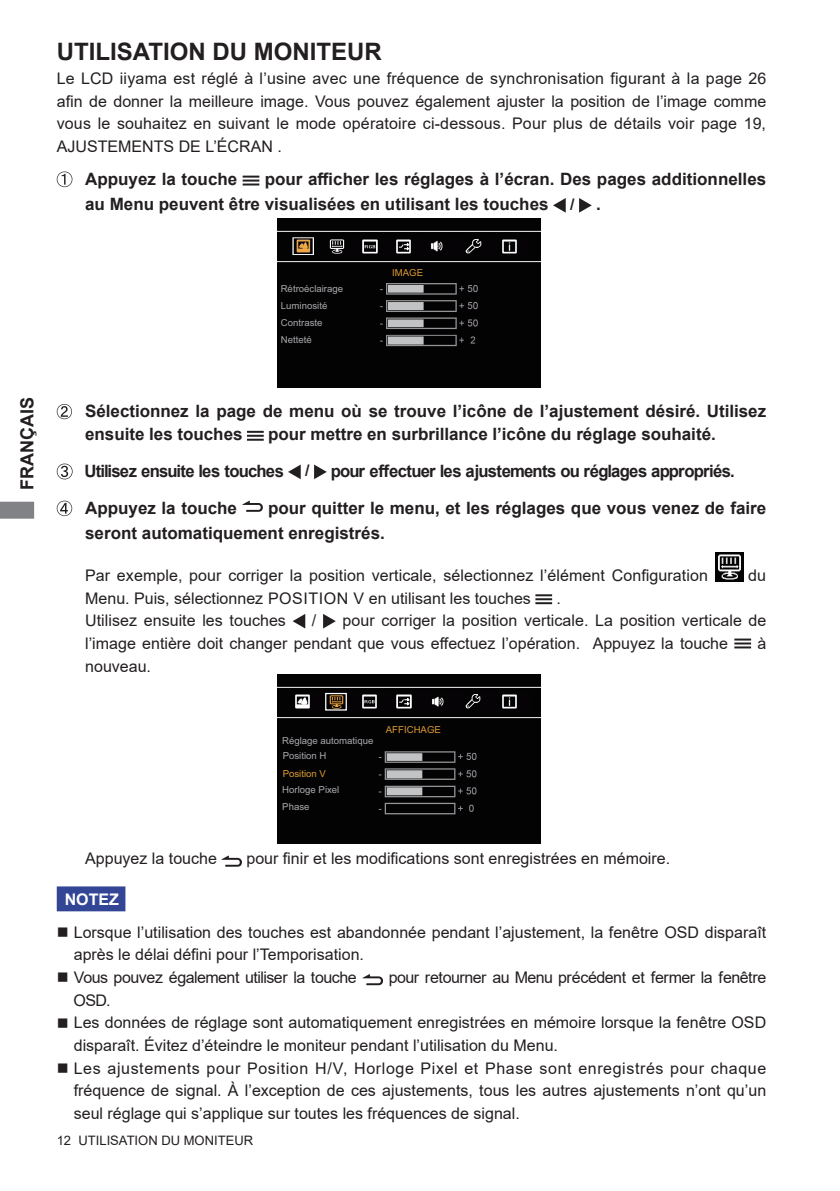
<style>
.page{position:relative;width:840px;height:1191px;background:#fff}
.page>*{position:absolute;margin:0;border:0;box-sizing:border-box;transform-origin:0 0}
.t1{font:700 24px "Arial";color:#231f20}
.t2{font:700 18px "Arial";color:#231f20}
.t3{font:700 17px/25.6px "Arial";color:#231f20}
.t4{font:700 17px "Arial";letter-spacing:-.045em;color:#231f20}
.t5{font:16px/22.6px "Arial";color:#231f20}
.t6{font:16px "Arial";letter-spacing:-.035em;color:#231f20}
.t7{font:700 16px "Arial";color:#fff}
.t8{font:700 16px "Arial";color:#231f20}
.t9{font:13px "Arial";color:#231f20}
.t10{font:9.6px/17px "Arial";color:#a8a9ad}
.t11{font:9.6px "Arial";color:#dc9932}
.s1{font-size:16px}
</style>
<div class="page">
<svg style="left:0;top:502px;width:34px;height:16px"></svg>
<svg style="left:57px;top:171px;width:15px;height:16px"></svg>
<svg style="left:242px;top:176px;width:17px;height:9px"></svg>
<svg style="left:553px;top:198px;width:12px;height:15px"></svg>
<svg style="left:579px;top:198px;width:12px;height:15px"></svg>
<svg style="left:57px;top:404px;width:15px;height:15px"></svg>
<svg style="left:247px;top:431px;width:16px;height:10px"></svg>
<svg style="left:57px;top:463px;width:15px;height:16px"></svg>
<svg style="left:288px;top:465px;width:12px;height:14px"></svg>
<svg style="left:314px;top:464px;width:12px;height:15px"></svg>
<svg style="left:57px;top:500px;width:15px;height:16px"></svg>
<svg style="left:242px;top:500px;width:21px;height:12px"></svg>
<svg style="left:362px;top:974px;width:21px;height:11px"></svg>
<svg style="left:535px;top:594px;width:17px;height:10px"></svg>
<svg style="left:292px;top:614px;width:13px;height:14px"></svg>
<svg style="left:323px;top:614px;width:12px;height:14px"></svg>
<svg style="left:734px;top:638px;width:16px;height:10px"></svg>
<svg style="left:221px;top:855px;width:21px;height:11px"></svg>
<div style="left:57px;top:886px;width:68px;height:25px;background:#334595;border:2px solid #334595"></div>
<img style="left:715px;top:552px;width:28px;height:29px">
<img style="left:277px;top:219px;width:263px;height:169px">
<div style="left:334px;top:238px;width:194px;height:18px;background:#050306"></div>
<img style="left:329px;top:238px;width:16px;height:16px">
<img style="left:362px;top:239px;width:16px;height:15px">
<img style="left:396px;top:239px;width:15px;height:15px">
<svg style="left:398px;top:243px;width:11px;height:7px"></svg>
<img style="left:502px;top:239px;width:15px;height:15px">
<img style="left:465px;top:239px;width:16px;height:15px">
<svg style="left:431px;top:240px;width:11px;height:12px"></svg>
<img style="left:277px;top:674px;width:263px;height:169px">
<div style="left:294px;top:692px;width:235px;height:21px;background:#050306"></div>
<img style="left:362px;top:694px;width:15px;height:15px">
<img style="left:396px;top:694px;width:16px;height:15px">
<svg style="left:398px;top:698px;width:11px;height:7px"></svg>
<img style="left:502px;top:694px;width:15px;height:15px">
<img style="left:465px;top:694px;width:15px;height:14px">
<img style="left:329px;top:695px;width:15px;height:13px">
<img style="left:295px;top:694px;width:15px;height:15px">
<div style="left:325px;top:693px;width:21px;height:17px;border:1px solid #fff"></div>
<svg style="left:432px;top:696px;width:11px;height:11px"></svg>
<h1 class="t1" style="left:57px;top:35px;width:326px">UTILISATION DU MONITEUR</h1>
<p class="t5" style="left:57px;top:67px;width:710px;text-align:justify">Le LCD iiyama est réglé à l’usine avec une fréquence de synchronisation figurant à la page 26 afin de donner la meilleure image. Vous pouvez également ajuster la position de l’image comme vous le souhaitez en suivant le mode opératoire ci-dessous. Pour plus de détails voir page 19, AJUSTEMENTS DE L’ÉCRAN .</p>
<p class="t3" style="left:85px;top:166px;width:154px">Appuyez la touche</p>
<p class="t3" style="left:85px;top:166px;width:682px;text-indent:179px">pour afficher les réglages à l’écran. Des pages additionnelles au Menu peuvent être visualisées en utilisant les touches</p>
<p class="t8" style="left:570px;top:193px;width:6px">/</p>
<p class="t3" style="left:596px;top:192px;width:6px">.</p>
<p class="t10" style="left:280px;top:280px;width:64px">Rétroéclairage<br>Luminosité<br>Contraste<br>Netteté</p>
<p class="t11" style="left:392px;top:266px;width:32px">IMAGE</p>
<p class="t2" style="left:14px;top:490px;width:94px;rotate:-90deg">FRANÇAIS</p>
<p class="t3" style="left:85px;top:400px;width:682px;line-height:22.6px">Sélectionnez la page de menu où se trouve l’icône de l’ajustement désiré. Utilisez ensuite les touches</p>
<p class="t3" style="left:84px;top:416px;width:632px;line-height:36.8px;text-indent:183px">pour mettre en surbrillance l’icône du réglage souhaité.<br>Utilisez ensuite les touches</p>
<p class="t4" style="left:305px;top:459px;width:431px"><span class="s1">/</span> pour effectuer les ajustements ou réglages appropriés.</p>
<p class="t3" style="left:85px;top:495px;width:682px;text-indent:183px">pour quitter le menu, et les réglages que vous venez de faire seront automatiquement enregistrés.</p>
<p class="t3" style="left:85px;top:495px;width:153px">Appuyez la touche</p>
<p class="t5" style="left:85px;top:564px;width:624px">Par exemple, pour corriger la position verticale, sélectionnez l’élément Configuration</p>
<p class="t5" style="left:747px;top:564px;width:19px">du</p>
<p class="t5" style="left:85px;top:586px;width:447px">Menu. Puis, sélectionnez POSITION V en utilisant les touches</p>
<p class="t5" style="left:556px;top:586px;width:6px">.</p>
<p class="t5" style="left:85px;top:609px;width:202px">Utilisez ensuite les touches</p>
<p class="t5" style="left:312px;top:609px;width:6px">/</p>
<p class="t5" style="left:85px;top:609px;width:682px;text-indent:257px">pour corriger la position verticale. La position verticale de l’image entière doit changer pendant que vous effectuez l’opération. Appuyez la touche</p>
<p class="t5" style="left:757px;top:632px;width:10px">à</p>
<p class="t5" style="left:85px;top:654px;width:67px">nouveau.</p>
<p class="t10" style="left:282px;top:732px;width:93px;line-height:15.4px">Réglage automatique<br>Position H</p>
<p class="t11" style="left:282px;top:766px;width:45px">Position V</p>
<p class="t10" style="left:282px;top:781px;width:59px">Horloge Pixel<br>Phase</p>
<p class="t11" style="left:385px;top:723px;width:56px">AFFICHAGE</p>
<p class="t5" style="left:85px;top:847px;width:133px">Appuyez la touche</p>
<p class="t5" style="left:246px;top:847px;width:425px">pour finir et les modifications sont enregistrées en mémoire.</p>
<p class="t7" style="left:65px;top:888px;width:56px">NOTEZ</p>
<p class="t5" style="left:74px;top:920px;width:693px;text-indent:-17px">■ Lorsque l’utilisation des touches est abandonnée pendant l’ajustement, la fenêtre OSD disparaît après le délai défini pour l’Temporisation.</p>
<p class="t6" style="left:57px;top:966px;width:301px">■ Vous pouvez également utiliser la touche</p>
<p class="t6" style="left:388px;top:966px;width:379px">pour retourner au Menu précédent et fermer la fenêtre</p>
<p class="t5" style="left:73px;top:988px;width:39px">OSD.</p>
<p class="t5" style="left:74px;top:1011px;width:693px;text-indent:-17px">■ Les données de réglage sont automatiquement enregistrées en mémoire lorsque la fenêtre OSD disparaît. Évitez d’éteindre le moniteur pendant l’utilisation du Menu.</p>
<p class="t5" style="left:74px;top:1056px;width:693px;text-align:justify;text-indent:-17px">■ Les ajustements pour Position H/V, Horloge Pixel et Phase sont enregistrés pour chaque fréquence de signal. À l’exception de ces ajustements, tous les autres ajustements n’ont qu’un seul réglage qui s’applique sur toutes les fréquences de signal.</p>
<p class="t9" style="left:57px;top:1131px;width:198px">12 UTILISATION DU MONITEUR</p>
</div>
